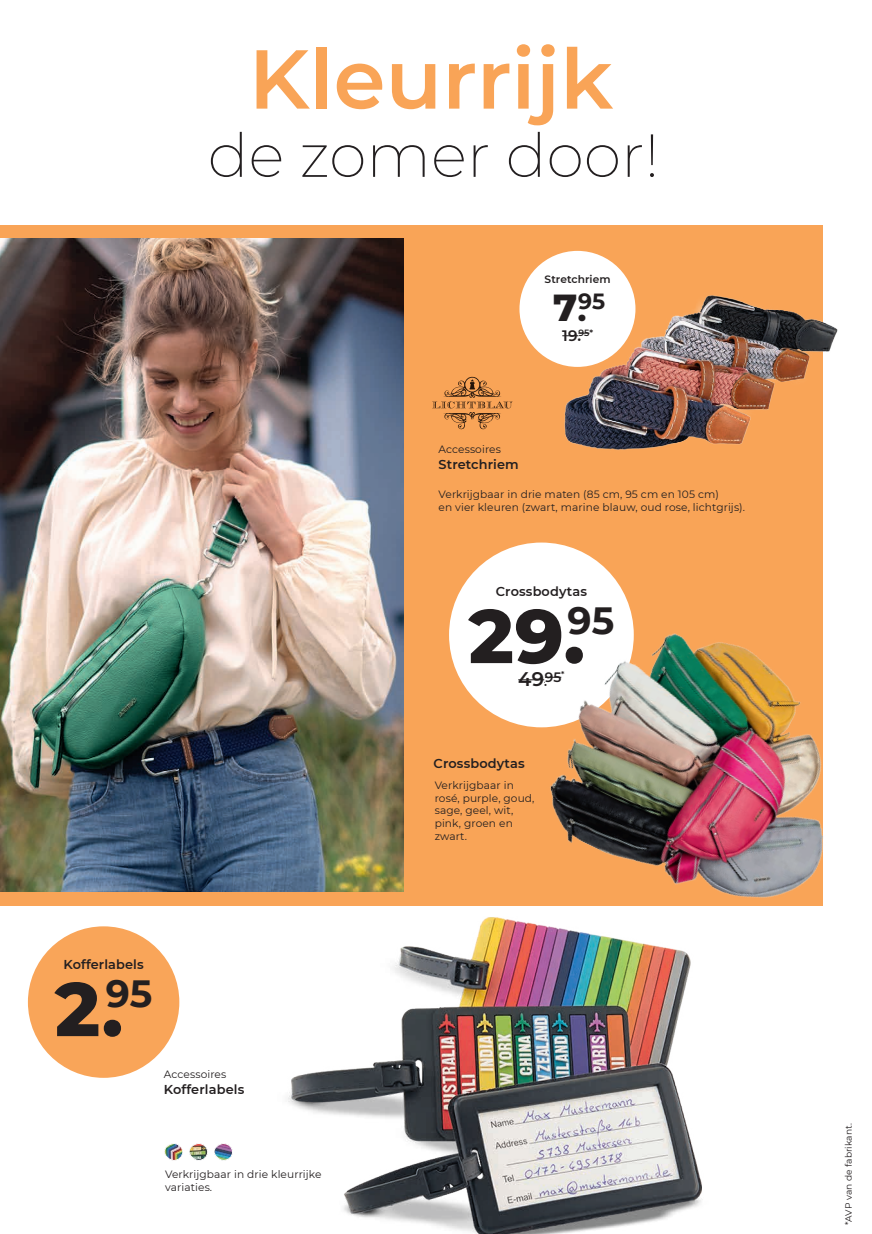
<style>
.page{position:relative;width:872px;height:1234px;background:#fff}
.page>*{position:absolute;margin:0;border:0;box-sizing:border-box;transform-origin:0 0}
.t1{font:600 83.25px "Montserrat";color:#f9a457}
.t2{font:800 75.75px "Montserrat";color:#231f20}
.t3{font:200 60.6px "Montserrat";color:#231f20}
.t4{font:700 21.9px "Montserrat";color:#231f20}
.t5{font:600 19.65px "Montserrat";color:#231f20}
.t6{font:600 15.15px "Montserrat";color:#231f20}
.t7{font:600 12.9px "Montserrat";letter-spacing:.01em;color:#231f20}
.t8{font:10.65px/12.8px "Montserrat";letter-spacing:.01em;color:#231f20}
.t9{font:600 10.65px "Montserrat";letter-spacing:.01em;color:#231f20}
.t10{font:9.15px "Montserrat";letter-spacing:.01em;color:#231f20}
.s1{font-weight:800;font-size:38.4px}
.s2{font-weight:800;font-size:30.3px}
.s3{font-size:12.15px}
</style>
<div class="page">
<div style="left:0;top:226px;width:822px;height:679px;background:#f9a457"></div>
<div style="left:519px;top:251px;width:116px;height:116px;background:#fff;border-radius:50%"></div>
<img style="left:0;top:238px;width:404px;height:653px">
<svg style="left:432px;top:376px;width:80px;height:53px"></svg>
<img style="left:164px;top:1143px;width:19px;height:17px;border-radius:9px">
<div style="left:164px;top:1142px;width:19px;height:18px;border:1px solid #fff;border-radius:50%"></div>
<img style="left:214px;top:1143px;width:18px;height:17px;border-radius:9px">
<div style="left:214px;top:1142px;width:19px;height:18px;border:1px solid #fff;border-radius:50%"></div>
<img style="left:189px;top:1143px;width:19px;height:17px;border-radius:9px">
<div style="left:189px;top:1142px;width:19px;height:18px;border:1px solid #fff;border-radius:50%"></div>
<img style="left:253px;top:877px;width:449px;height:356px">
<div style="left:28px;top:926px;width:151px;height:151px;background:#f9a559;border-radius:50%"></div>
<img style="left:560px;top:273px;width:278px;height:206px">
<svg style="left:562px;top:333px;width:27px;height:3px"></svg>
<img style="left:445px;top:535px;width:378px;height:442px">
<h1 class="t1" style="left:249px;top:20px;width:366px">Kleurrijk</h1>
<h3 class="t3" style="left:208px;top:114px;width:453px">de zomer door!</h3>
<p class="t9" style="left:544px;top:271px;width:68px">Stretchriem</p>
<h3 class="t4" style="left:553px;top:285px;width:54px"><span class="s1">7</span><span class="s2">.</span>95</h3>
<h3 class="t6" style="left:562px;top:324px;width:32px">19.<sup>95</sup><sup>*</sup></h3>
<p class="t8" style="left:438px;top:442px;width:64px">Accessoires</p>
<p class="t7" style="left:438px;top:455px;width:82px">Stretchriem</p>
<p class="t8" style="left:438px;top:487px;width:308px">Verkrijgbaar in drie maten (85 cm, 95 cm en 105 cm)<br>en vier kleuren (zwart, marine blauw, oud rose, lichtgrijs).</p>
<p class="t7" style="left:496px;top:582px;width:93px">Crossbodytas</p>
<h2 class="t2" style="left:468px;top:580px;width:147px">29.<sup>95</sup></h2>
<h3 class="t5" style="left:518px;top:665px;width:48px">49<span class="s3">.</span><sup>95</sup><sup>*</sup></h3>
<p class="t7" style="left:433px;top:753px;width:93px">Crossbodytas</p>
<p class="t8" style="left:435px;top:778px;width:101px">Verkrijgbaar in rosé, purple, goud, sage, geel, wit, pink, groen en zwart.</p>
<p class="t7" style="left:63px;top:955px;width:82px">Kofferlabels</p>
<h2 class="t2" style="left:55px;top:953px;width:99px">2.<sup>95</sup></h2>
<p class="t8" style="left:164px;top:1067px;width:64px">Accessoires</p>
<p class="t7" style="left:164px;top:1079px;width:82px">Kofferlabels</p>
<p class="t8" style="left:165px;top:1167px;width:158px">Verkrijgbaar in drie kleurrijke variaties.</p>
<p class="t10" style="left:842px;top:1224px;width:103px;rotate:-90deg">*AVP van de fabrikant.</p>
</div>
